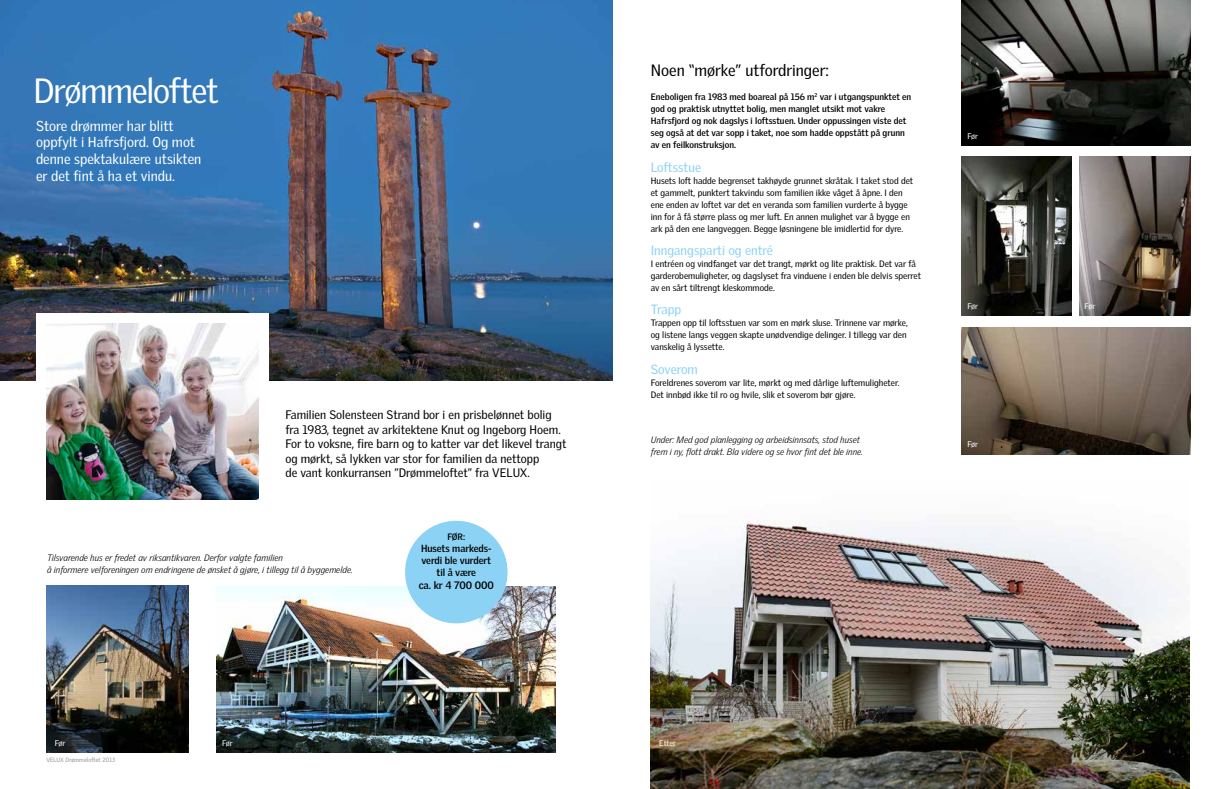
<style>
.page{position:relative;width:1225px;height:789px;background:#fff}
.page>*{position:absolute;margin:0;border:0;box-sizing:border-box;transform-origin:0 0}
.t1{font:34px "Velux Gothic";letter-spacing:-.035em;color:#fff}
.t2{font:16px "Velux Gothic";color:#000}
.t3{font:14px/16.8px "Velux Gothic";color:#fff}
.t4{font:13px "Velux Gothic";color:#8cd2f4}
.t5{font:12px/14.4px "Velux Gothic";color:#000}
.t6{font:700 10.5px "Velux Gothic";letter-spacing:-.005em;color:#000}
.t7{font:700 10px/12px "Velux Gothic";letter-spacing:-.005em;color:#000;text-align:center}
.t8{font:9px/12px "Velux Gothic";color:#000}
.t9{font:700 9px/12px "Velux Gothic";color:#000}
.t10{font:italic 300 9px/12px "Velux Gothic";color:#000}
.t11{font:8px "Velux Gothic";letter-spacing:-.005em;color:#fff}
.t12{font:300 6px "Velux Gothic";letter-spacing:.02em;color:#777878}
</style>
<div class="page">
<img style="left:651px;top:520px;width:538px;height:268px">
<img style="left:1079px;top:157px;width:111px;height:158px">
<img style="left:961px;top:157px;width:110px;height:158px">
<img style="left:961px;top:0;width:229px;height:146px">
<img style="left:961px;top:328px;width:229px;height:126px">
<img style="left:0;top:0;width:612px;height:380px">
<img style="left:217px;top:585px;width:339px;height:167px">
<img style="left:47px;top:585px;width:141px;height:167px">
<div style="left:36px;top:313px;width:233px;height:200px;background:#fff"></div>
<img style="left:47px;top:323px;width:211px;height:176px">
<div style="left:405px;top:520px;width:102px;height:103px;background:#8cd2f4;border-radius:50%"></div>
<h1 class="t1" style="left:33px;top:70px;width:187px">Drømmeloftet</h1>
<h3 class="t3" style="left:36px;top:117px;width:167px">Store drømmer har blitt oppfylt i Hafrsfjord. Og mot denne spektakulære utsikten er det fint å ha et vindu.</h3>
<p class="t5" style="left:285px;top:407px;width:283px">Familien Solensteen Strand bor i en prisbelønnet bolig fra 1983, tegnet av arkitektene Knut og Ingeborg Hoem.<br>For to voksne, fire barn og to katter var det likevel trangt og mørkt, så lykken var stor for familien da nettopp<br>de vant konkurransen ”Drømmeloftet” fra VELUX.</p>
<p class="t10" style="left:47px;top:551px;width:307px">Tilsvarende hus er fredet av riksantikvaren. Derfor valgte familien<br>å informere velforeningen om endringene de ønsket å gjøre, i tillegg til å byggemelde.</p>
<p class="t11" style="left:55px;top:738px;width:12px">Før</p>
<p class="t11" style="left:222px;top:738px;width:12px">Før</p>
<p class="t12" style="left:46px;top:756px;width:70px">VELUX Drømmeloftet 2013</p>
<p class="t9" style="left:447px;top:530px;width:19px">FØR:</p>
<p class="t7" style="left:421px;top:542px;width:72px">Husets markeds&shy;verdi ble vurdert til å være</p>
<p class="t6" style="left:419px;top:578px;width:77px">ca. kr 4 700 000</p>
<h2 class="t2" style="left:651px;top:61px;width:180px">Noen “mørke” utfordringer:</h2>
<p class="t9" style="left:651px;top:91px;width:262px">Eneboligen fra 1983 med boareal på 156 m<sup>2</sup> var i utgangspunktet en god og praktisk utnyttet bolig, men manglet utsikt mot vakre Hafrsfjord og nok dagslys i loftsstuen. Under oppussingen viste det seg også at det var sopp i taket, noe som hadde oppstått på grunn av en feilkonstruksjon.</p>
<h3 class="t4" style="left:651px;top:159px;width:52px">Loftsstue</h3>
<p class="t8" style="left:651px;top:174px;width:264px">Husets loft hadde begrenset takhøyde grunnet skråtak. I taket stod det et gammelt, punktert takvindu som familien ikke våget å åpne. I den ene enden av loftet var det en veranda som familien vurderte å bygge inn for å få større plass og mer luft. En annen mulighet var å bygge en ark på den ene langveggen. Begge løsningene ble imidlertid for dyre.</p>
<h3 class="t4" style="left:651px;top:242px;width:124px">Inngangsparti og entré</h3>
<p class="t8" style="left:651px;top:257px;width:272px">I entréen og vindfanget var det trangt, mørkt og lite praktisk. Det var få garderobemuligheter, og dagslyset fra vinduene i enden ble delvis sperret av en sårt tiltrengt kleskommode.</p>
<h3 class="t4" style="left:651px;top:302px;width:32px">Trapp</h3>
<p class="t8" style="left:651px;top:317px;width:259px">Trappen opp til loftsstuen var som en mørk sluse. Trinnene var mørke, og listene langs veggen skapte unødvendige delinger. I tillegg var den vanskelig å lyssette.</p>
<h3 class="t4" style="left:651px;top:362px;width:49px">Soverom</h3>
<p class="t8" style="left:651px;top:377px;width:250px">Foreldrenes soverom var lite, mørkt og med dårlige luftemuligheter.<br>Det innbød ikke til ro og hvile, slik et soverom bør gjøre.</p>
<p class="t10" style="left:651px;top:433px;width:214px">Under: Med god planlegging og arbeidsinnsats, stod huset frem i ny, flott drakt. Bla videre og se hvor fint det ble inne.</p>
<p class="t11" style="left:967px;top:132px;width:12px">Før</p>
<p class="t11" style="left:967px;top:301px;width:12px">Før</p>
<p class="t11" style="left:967px;top:439px;width:12px">Før</p>
<p class="t11" style="left:659px;top:738px;width:18px">Etter</p>
<p class="t11" style="left:1084px;top:301px;width:12px">Før</p>
</div>
